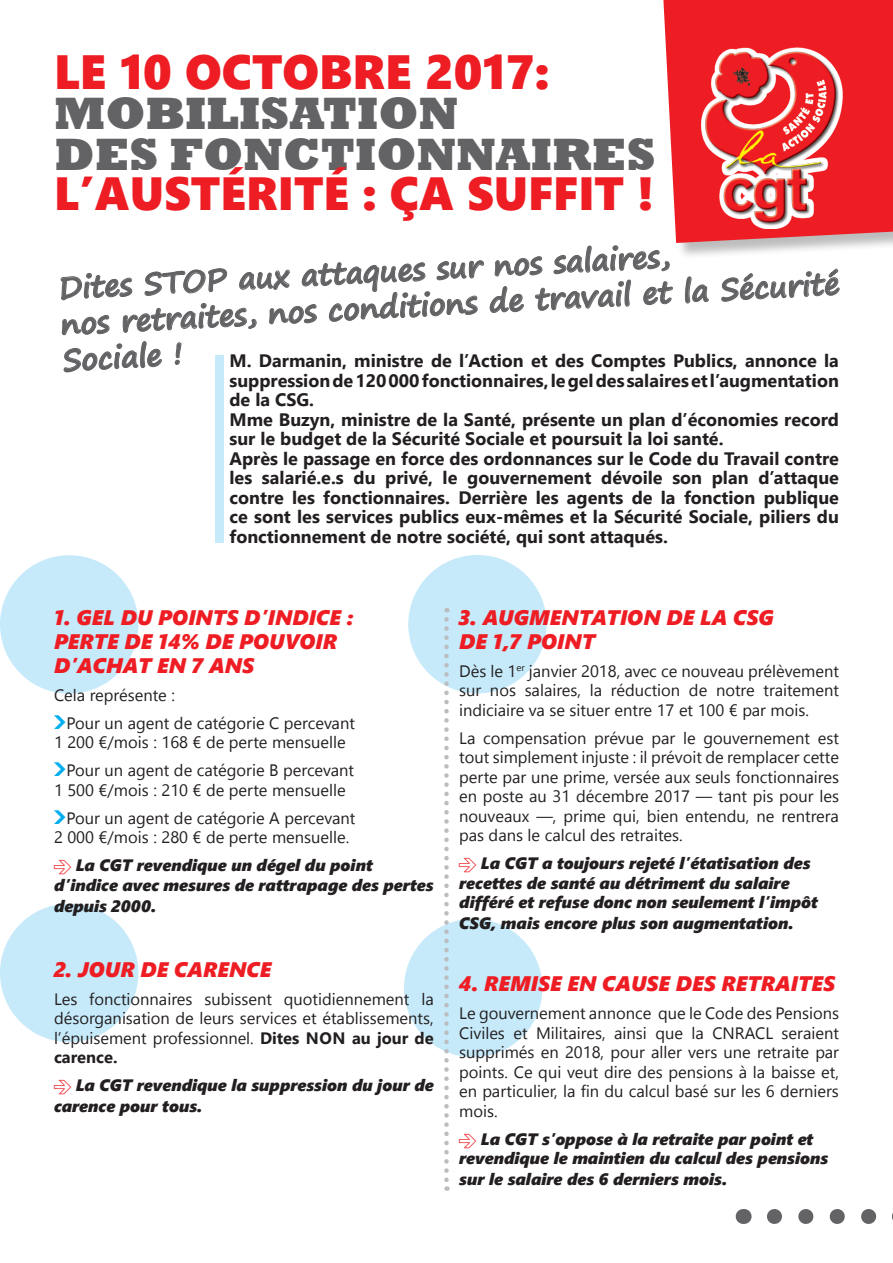
<style>
.page{position:relative;width:893px;height:1263px;background:#fff}
.page>*{position:absolute;margin:0;border:0;box-sizing:border-box;transform-origin:0 0}
.t1{font:48px "Segoe UI Black";color:#ee1d23}
.t2{font:800 46.5px/40.5px "Rockwell";color:#636366}
.t3{font:46.5px "Segoe UI Black";color:#ee1d23}
.t4{font:700 30px/36px "Segoe Print";color:#636366}
.inter{font:italic 21px/24px "Segoe UI Black";color:#ee1d23}
.t5{font:700 18px/19.5px "Segoe UI";color:#231f20;text-align:justify}
.t6{font:16.5px/19.5px "Segoe UI";color:#231f20;text-align:justify}
.t7{font:italic 16.5px/19.5px "Segoe UI Black";color:#231f20}
.s1{font-family:"Arrowstfb";color:#00aeef}
.s2{font-family:"Arrowstfb";font-style:normal;color:#ee1d23}
.s3{font-weight:700}
</style>
<div class="page">
<div style="left:0;top:555px;width:138px;height:139px;background:#c6eafa;border-radius:50%"></div>
<div style="left:0;top:904px;width:138px;height:138px;background:#c6eafa;border-radius:50%"></div>
<div style="left:404px;top:919px;width:138px;height:138px;background:#c6eafa;border-radius:50%"></div>
<div style="left:408px;top:555px;width:139px;height:138px;background:#c6eafa;border-radius:50%"></div>
<div style="left:663px;top:0;width:230px;height:259px;background:#231f20;opacity:.3"></div>
<svg style="left:663px;top:0;width:230px;height:243px;background:#ee3238"></svg>
<img style="left:685px;top:30px;width:171px;height:214px">
<svg style="left:490px;top:233px;width:183px;height:80px"></svg>
<svg style="left:685px;top:276px;width:24px;height:28px"></svg>
<svg style="left:721px;top:268px;width:119px;height:34px"></svg>
<svg style="left:60px;top:260px;width:424px;height:113px"></svg>
<div style="left:215px;top:355px;width:9px;height:187px;background:#c6eafa"></div>
<svg style="left:774px;top:1209px;width:103px;height:15px"></svg>
<svg style="left:743px;top:1209px;width:1px;height:15px"></svg>
<svg style="left:444px;top:619px;width:5px;height:572px"></svg>
<p class="t1" style="left:54px;top:37px;width:497px">LE 10 OCTOBRE 2017:</p>
<p class="t2" style="left:54px;top:94px;width:603px">MOBILISATION<br>DES FONCTIONNAIRES</p>
<p class="t3" style="left:54px;top:160px;width:602px">L’AUSTÉRITÉ : ÇA SUFFIT !</p>
<p class="t4" style="left:58px;top:269px;width:781px;rotate:-3deg">Dites STOP aux attaques sur nos salaires,<br>nos retraites, nos conditions de travail et la Sécurité<br>Sociale !</p>
<p class="t5" style="left:229px;top:351px;width:611px">M. Darmanin, ministre de l’Action et des Comptes Publics, annonce la suppression de 120 000 fonctionnaires, le gel des salaires et l’augmentation de la CSG.</p>
<p class="t5" style="left:229px;top:409px;width:611px">Mme Buzyn, ministre de la Santé, présente un plan d’économies record sur le budget de la Sécurité Sociale et poursuit la loi santé.</p>
<p class="t5" style="left:229px;top:448px;width:611px">Après le passage en force des ordonnances sur le Code du Travail contre les salarié.e.s du privé, le gouvernement dévoile son plan d’attaque contre les fonctionnaires. Derrière les agents de la fonction publique ce sont les services publics eux-mêmes et la Sécurité Sociale, piliers du fonctionnement de notre société, qui sont attaqués.</p>
<p class="inter" style="left:54px;top:604px;width:301px">1. GEL DU POINTS D’INDICE :<br>PERTE DE 14% DE POUVOIR<br>D’ACHAT EN 7 ANS</p>
<p class="t6" style="left:54px;top:685px;width:122px">Cela représente :</p>
<p class="t6" style="left:54px;top:713px;width:302px"><span class="s1">M</span>Pour un agent de catégorie C percevant<br>1 200 €/mois : 168 € de perte mensuelle</p>
<p class="t6" style="left:54px;top:760px;width:302px"><span class="s1">M</span>Pour un agent de catégorie B percevant<br>1 500 €/mois : 210 € de perte mensuelle</p>
<p class="t6" style="left:54px;top:808px;width:303px"><span class="s1">M</span>Pour un agent de catégorie A percevant<br>2 000 €/mois : 280 € de perte mensuelle.</p>
<p class="t7" style="left:54px;top:854px;width:381px"><span class="s2">W</span> La CGT revendique un dégel du point d’indice avec mesures de rattrapage des pertes</p>
<p class="t7" style="left:54px;top:895px;width:104px">depuis 2000.</p>
<p class="inter" style="left:54px;top:956px;width:219px">2. JOUR DE CARENCE</p>
<p class="t6" style="left:54px;top:989px;width:381px">Les fonctionnaires subissent quotidiennement la désorganisation de leurs services et établissements, l’épuisement professionnel. <span class="s3">Dites NON au jour de carence.</span></p>
<p class="t7" style="left:54px;top:1074px;width:381px;line-height:21px"><span class="s2">W</span> La CGT revendique la suppression du jour de carence pour tous.</p>
<p class="inter" style="left:459px;top:604px;width:316px">3. AUGMENTATION DE LA CSG<br>DE 1,7 POINT</p>
<p class="t6" style="left:459px;top:661px;width:381px">Dès le 1<sup>er</sup> janvier 2018, avec ce nouveau prélèvement sur nos salaires, la réduction de notre traitement indiciaire va se situer entre 17 et 100 € par mois.</p>
<p class="t6" style="left:459px;top:728px;width:381px">La compensation prévue par le gouvernement est tout simplement injuste : il prévoit de remplacer cette perte par une prime, versée aux seuls fonctionnaires en poste au 31 décembre 2017 — tant pis pour les nouveaux —, prime qui, bien entendu, ne rentrera pas dans le calcul des retraites.</p>
<p class="t7" style="left:459px;top:852px;width:360px"><span class="s2">W</span> La CGT a toujours rejeté l’étatisation des recettes de santé au détriment du salaire différé et refuse donc non seulement l’impôt</p>
<p class="t7" style="left:459px;top:912px;width:336px">CSG, mais encore plus son augmentation.</p>
<p class="inter" style="left:459px;top:970px;width:377px">4. REMISE EN CAUSE DES RETRAITES</p>
<p class="t6" style="left:459px;top:1003px;width:381px">Le gouvernement annonce que le Code des Pensions Civiles et Militaires, ainsi que la CNRACL seraient supprimés en 2018, pour aller vers une retraite par points. Ce qui veut dire des pensions à la baisse et, en particulier, la fin du calcul basé sur les 6 derniers mois.</p>
<p class="t7" style="left:459px;top:1128px;width:371px"><span class="s2">W</span> La CGT s’oppose à la retraite par point et revendique le maintien du calcul des pensions</p>
<p class="t7" style="left:459px;top:1168px;width:270px">sur le salaire des 6 derniers mois.</p>
</div>
